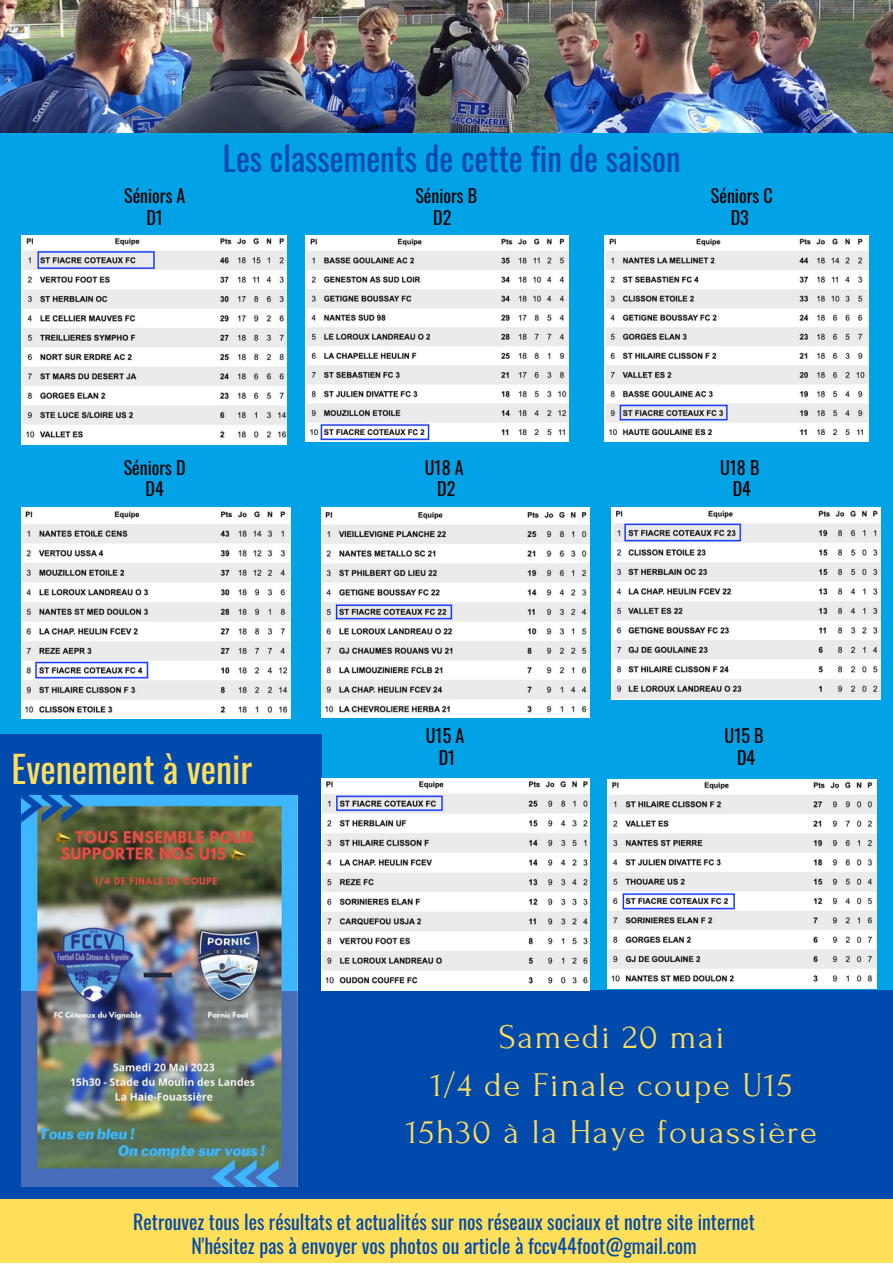
<style>
.page{position:relative;width:893px;height:1264px;background:#fff}
.page>*{position:absolute;margin:0;border:0;box-sizing:border-box;transform-origin:0 0}
.t1{font:36.45px "Oswald";color:#ffde59}
.t2{font:34.5px "Forum";letter-spacing:.05em;color:#ffde59}
.t3{font:33px "Oswald";color:#004aad}
.t4{font:19.8px "Oswald";color:#004aad}
.t5{font:18px "Oswald";color:#000}
</style>
<div class="page">
<div style="left:0;top:132px;width:892px;height:1067px;background:#02a2e6"></div>
<div style="left:0;top:989px;width:892px;height:273px;background:#004aad"></div>
<div style="left:0;top:734px;width:321px;height:528px;background:#004aad"></div>
<div style="left:0;top:1199px;width:892px;height:63px;background:#ffde59"></div>
<img style="left:0;top:0;width:892px;height:133px">
<img style="left:21px;top:236px;width:265px;height:208px">
<img style="left:306px;top:236px;width:262px;height:206px">
<img style="left:604px;top:236px;width:264px;height:206px">
<img style="left:21px;top:507px;width:269px;height:212px">
<img style="left:321px;top:507px;width:269px;height:210px">
<img style="left:611px;top:507px;width:269px;height:192px">
<img style="left:321px;top:778px;width:269px;height:212px">
<img style="left:607px;top:779px;width:269px;height:209px">
<img style="left:21px;top:795px;width:277px;height:391px">
<p class="t5" style="left:124px;top:182px;width:63px">Séniors A</p>
<p class="t5" style="left:146px;top:203px;width:18px">D1</p>
<p class="t3" style="left:223px;top:132px;width:459px">Les classements de cette fin de saison</p>
<p class="t5" style="left:415px;top:182px;width:63px">Séniors B</p>
<p class="t5" style="left:433px;top:203px;width:20px">D2</p>
<p class="t5" style="left:711px;top:182px;width:63px">Séniors C</p>
<p class="t5" style="left:730px;top:203px;width:20px">D3</p>
<p class="t5" style="left:124px;top:453px;width:63px">Séniors D</p>
<p class="t5" style="left:145px;top:475px;width:20px">D4</p>
<p class="t1" style="left:12px;top:740px;width:242px">Evenement à venir</p>
<p class="t5" style="left:425px;top:453px;width:40px">U18 A</p>
<p class="t5" style="left:437px;top:475px;width:20px">D2</p>
<p class="t5" style="left:426px;top:722px;width:40px">U15 A</p>
<p class="t5" style="left:439px;top:743px;width:18px">D1</p>
<p class="t5" style="left:720px;top:453px;width:41px">U18 B</p>
<p class="t5" style="left:732px;top:475px;width:20px">D4</p>
<p class="t5" style="left:724px;top:722px;width:40px">U15 B</p>
<p class="t5" style="left:737px;top:743px;width:20px">D4</p>
<p class="t2" style="left:498px;top:1018px;width:227px">Samedi 20 mai</p>
<p class="t2" style="left:431px;top:1066px;width:363px">1/4 de Finale coupe U15</p>
<p class="t2" style="left:406px;top:1113px;width:412px">15h30 à la Haye fouassière</p>
<p class="t4" style="left:133px;top:1206px;width:623px">Retrouvez tous les résultats et actualités sur nos réseaux sociaux et notre site internet</p>
<p class="t4" style="left:191px;top:1230px;width:507px">N'hésitez pas à envoyer vos photos ou article à fccv44foot@gmail.com</p>
</div>
